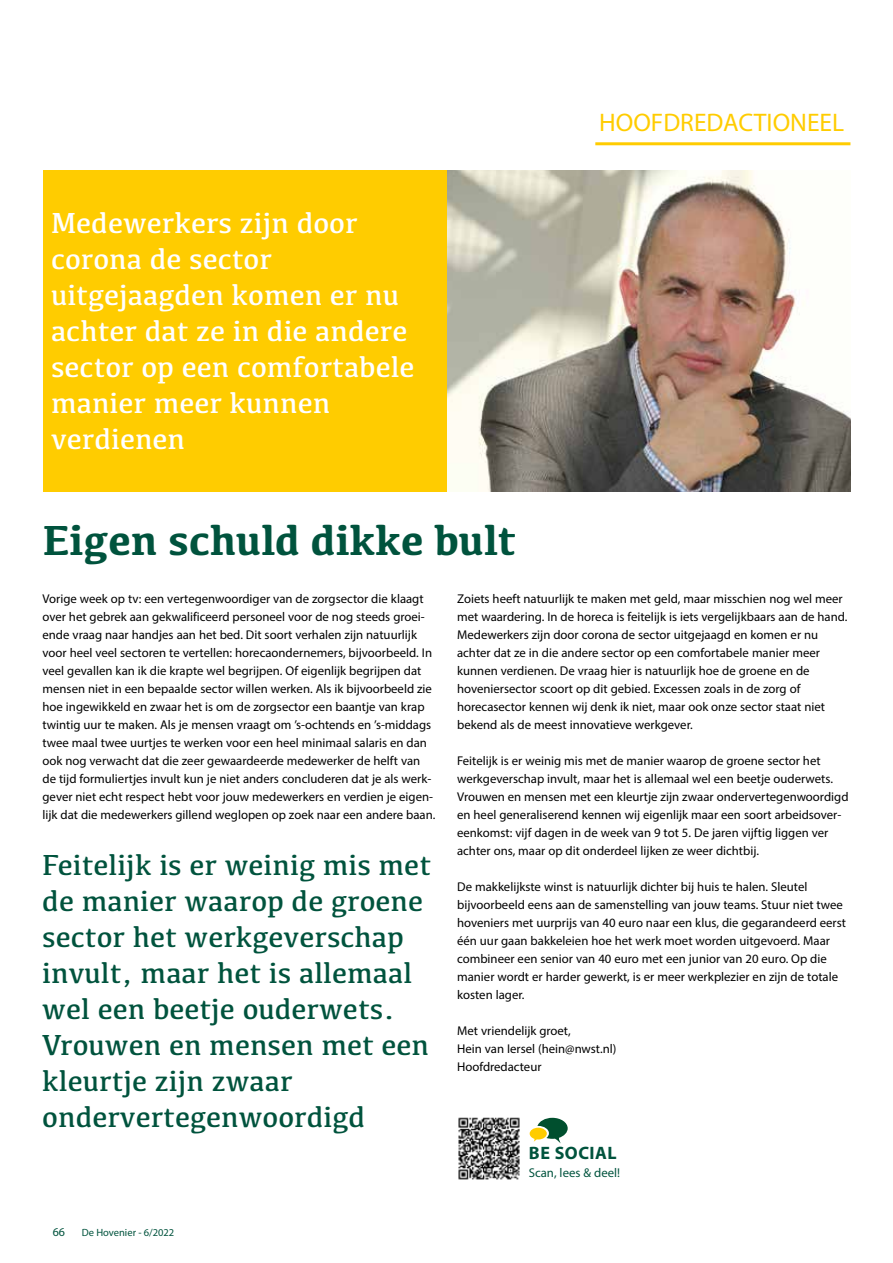
<style>
.page{position:relative;width:893px;height:1263px;background:#fff}
.page>*{position:absolute;margin:0;border:0;box-sizing:border-box;transform-origin:0 0}
.t1{font:700 43.5px "Kefa";color:#00533d}
.t2{font:30px/36px "Kefa";color:#00533d}
.t3{font:30px/36px "Kefa";color:#fff}
.t4{font:25.5px "Myriad Pro";color:#fc0}
.t5{font:700 18px "Myriad Pro";letter-spacing:.03em;color:#00533d}
.t6{font:12.75px/18px "Myriad Pro";color:#000}
.t7{font:12.75px "Myriad Pro";color:#00533d}
.t8{font:12px "Myriad Pro";color:#00533d}
.t9{font:10.5px "Myriad Pro";color:#00533d}
</style>
<div class="page">
<img style="left:446px;top:170px;width:404px;height:321px">
<div style="left:43px;top:170px;width:403px;height:322px;background:#fc0"></div>
<hr style="left:595px;top:142px;width:255px;height:3px;background:#fc0">
<img style="left:458px;top:1117px;width:62px;height:62px">
<svg style="left:530px;top:1118px;width:38px;height:25px"></svg>
<h2 class="t3" style="left:51px;top:204px;width:365px">Medewerkers zijn door corona de sector uitgejaagden komen er nu achter dat ze in die andere sector op een comfortabele manier meer kunnen verdienen</h2>
<h1 class="t1" style="left:43px;top:511px;width:475px">Eigen schuld dikke bult</h1>
<h3 class="t4" style="left:599px;top:107px;width:247px">HOOFDREDACTIONEEL</h3>
<p class="t6" style="left:43px;top:590px;width:394px">Vorige week op tv: een vertegenwoordiger van de zorgsector die klaagt over het gebrek aan gekwalificeerd personeel voor de nog steeds groei&shy;ende vraag naar handjes aan het bed. Dit soort verhalen zijn natuurlijk voor heel veel sectoren te vertellen: horecaondernemers, bijvoorbeeld. In veel gevallen kan ik die krapte wel begrijpen. Of eigenlijk begrijpen dat mensen niet in een bepaalde sector willen werken. Als ik bijvoorbeeld zie hoe ingewikkeld en zwaar het is om de zorgsector een baantje van krap twintig uur te maken. Als je mensen vraagt om ’s-ochtends en ’s-middags twee maal twee uurtjes te werken voor een heel minimaal salaris en dan ook nog verwacht dat die zeer gewaardeerde medewerker de helft van de tijd formuliertjes invult kun je niet anders concluderen dat je als werk&shy;gever niet echt respect hebt voor jouw medewerkers en verdien je eigen&shy;lijk dat die medewerkers gillend weglopen op zoek naar een andere baan.</p>
<p class="t6" style="left:457px;top:590px;width:392px">Zoiets heeft natuurlijk te maken met geld, maar misschien nog wel meer met waardering. In de horeca is feitelijk is iets vergelijkbaars aan de hand.<br>Medewerkers zijn door corona de sector uitgejaagd en komen er nu achter dat ze in die andere sector op een comfortabele manier meer kunnen verdienen. De vraag hier is natuurlijk hoe de groene en de hoveniersector scoort op dit gebied. Excessen zoals in de zorg of horecasector kennen wij denk ik niet, maar ook onze sector staat niet bekend als de meest innovatieve werkgever.</p>
<p class="t6" style="left:457px;top:752px;width:393px">Feitelijk is er weinig mis met de manier waarop de groene sector het werkgeverschap invult, maar het is allemaal wel een beetje ouderwets.<br>Vrouwen en mensen met een kleurtje zijn zwaar ondervertegenwoordigd en heel generaliserend kennen wij eigenlijk maar een soort arbeidsover&shy;eenkomst: vijf dagen in de week van 9 tot 5. De jaren vijftig liggen ver achter ons, maar op dit onderdeel lijken ze weer dichtbij.</p>
<p class="t6" style="left:457px;top:878px;width:390px">De makkelijkste winst is natuurlijk dichter bij huis te halen. Sleutel bijvoorbeeld eens aan de samenstelling van jouw teams. Stuur niet twee hoveniers met uurprijs van 40 euro naar een klus, die gegarandeerd eerst één uur gaan bakkeleien hoe het werk moet worden uitgevoerd. Maar combineer een senior van 40 euro met een junior van 20 euro. Op die manier wordt er harder gewerkt, is er meer werkplezier en zijn de totale kosten lager.</p>
<p class="t6" style="left:457px;top:1022px;width:161px">Met vriendelijk groet,<br>Hein van Iersel (hein@nwst.nl)<br>Hoofdredacteur</p>
<h2 class="t2" style="left:42px;top:845px;width:390px">Feitelijk is er weinig mis met de manier waarop de groene sector het werkgeverschap invult, maar het is allemaal wel een beetje ouderwets.<br>Vrouwen en mensen met een kleurtje zijn zwaar ondervertegenwoordigd</h2>
<p class="t8" style="left:53px;top:1224px;width:14px">66</p>
<p class="t9" style="left:82px;top:1226px;width:94px">De Hovenier - 6/2022</p>
<h3 class="t5" style="left:529px;top:1141px;width:89px">BE SOCIAL</h3>
<p class="t7" style="left:529px;top:1165px;width:93px">Scan, lees &amp; deel!</p>
</div>
